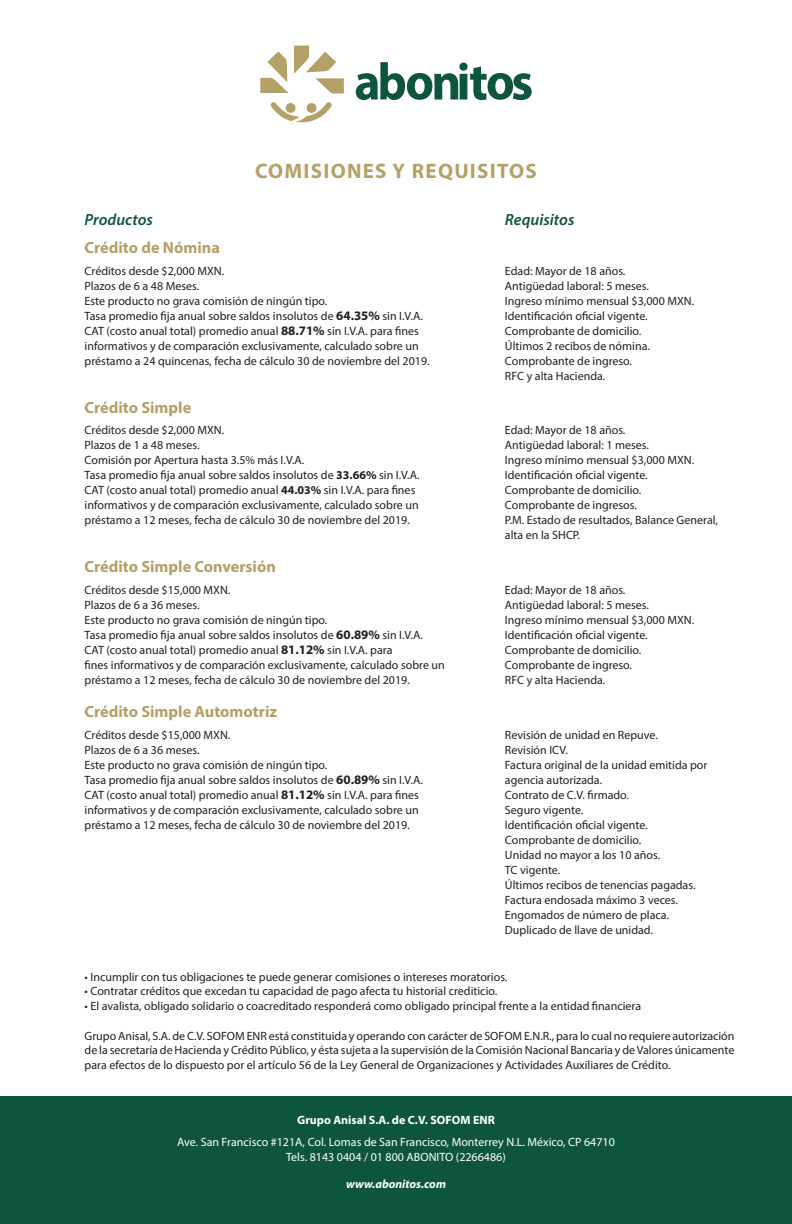
<style>
.page{position:relative;width:792px;height:1224px;background:#fff}
.page>*{position:absolute;margin:0;border:0;box-sizing:border-box;transform-origin:0 0}
.Paragraph_Style_1{font:700 21px "Myriad Pro";letter-spacing:.06em;color:#b4a168}
.Paragraph_Style_1-2{font:700 16.2px "Myriad Pro";color:#b4a168}
.Paragraph_Style_1-3{font:italic 600 16.2px "Myriad Pro";color:#0d553f}
.t1{font:12px/15px "Myriad Pro";color:#231f20}
.t2{font:12px "Myriad Pro";color:#fff}
.t3{font:700 12px "Myriad Pro";color:#fff}
.t4{font:italic 700 12px "Myriad Pro";color:#fff}
.s1{font-weight:700;font-size:13px}
.s2{font-weight:700}
</style>
<div class="page">
<div style="left:0;top:1096px;width:792px;height:128px;background:#0d553f"></div>
<svg style="left:260px;top:46px;width:84px;height:47px"></svg>
<svg style="left:270px;top:102px;width:62px;height:20px"></svg>
<svg style="left:356px;top:62px;width:176px;height:38px"></svg>
<p class="Paragraph_Style_1" style="left:255px;top:158px;width:283px">COMISIONES Y REQUISITOS</p>
<p class="Paragraph_Style_1-3" style="left:85px;top:209px;width:70px">Productos</p>
<p class="Paragraph_Style_1-3" style="left:505px;top:209px;width:71px">Requisitos</p>
<p class="Paragraph_Style_1-2" style="left:85px;top:237px;width:137px">Crédito de Nómina</p>
<p class="t1" style="left:85px;top:263px;width:141px">Créditos desde $2,000 MXN.</p>
<p class="t1" style="left:85px;top:278px;width:116px">Plazos de 6 a 48 Meses.</p>
<p class="t1" style="left:85px;top:293px;width:244px">Este producto no grava comisión de ningún tipo.</p>
<p class="t1" style="left:85px;top:308px;width:340px">Tasa promedio fija anual sobre saldos insolutos de <span class="s1">64.35%</span> sin I.V.A.</p>
<p class="t1" style="left:85px;top:323px;width:347px">CAT (costo anual total) promedio anual <span class="s1">88.71%</span> sin I.V.A. para fines informativos y de comparación exclusivamente, calculado sobre un préstamo a 24 quincenas, fecha de cálculo 30 de noviembre del 2019.</p>
<p class="t1" style="left:505px;top:263px;width:122px">Edad: Mayor de 18 años.</p>
<p class="t1" style="left:505px;top:278px;width:146px">Antigüedad laboral: 5 meses.</p>
<p class="t1" style="left:505px;top:293px;width:191px">Ingreso mínimo mensual $3,000 MXN.</p>
<p class="t1" style="left:505px;top:308px;width:144px">Identificación oficial vigente.</p>
<p class="t1" style="left:505px;top:323px;width:138px">Comprobante de domicilio.</p>
<p class="t1" style="left:505px;top:338px;width:146px">Últimos 2 recibos de nómina.</p>
<p class="t1" style="left:505px;top:353px;width:129px">Comprobante de ingreso.</p>
<p class="t1" style="left:505px;top:368px;width:102px">RFC y alta Hacienda.</p>
<p class="Paragraph_Style_1-2" style="left:85px;top:397px;width:108px">Crédito Simple</p>
<p class="t1" style="left:85px;top:423px;width:141px">Créditos desde $2,000 MXN.</p>
<p class="t1" style="left:85px;top:438px;width:116px">Plazos de 1 a 48 meses.</p>
<p class="t1" style="left:85px;top:453px;width:221px">Comisión por Apertura hasta 3.5% más I.V.A.</p>
<p class="t1" style="left:85px;top:468px;width:336px">Tasa promedio fija anual sobre saldos insolutos de <span class="s2">33.66%</span> sin I.V.A.</p>
<p class="t1" style="left:85px;top:483px;width:336px">CAT (costo anual total) promedio anual <span class="s2">44.03%</span> sin I.V.A. para fines informativos y de comparación exclusivamente, calculado sobre un préstamo a 12 meses, fecha de cálculo 30 de noviembre del 2019.</p>
<p class="Paragraph_Style_1-2" style="left:85px;top:556px;width:193px">Crédito Simple Conversión</p>
<p class="t1" style="left:85px;top:582px;width:147px">Créditos desde $15,000 MXN.</p>
<p class="t1" style="left:85px;top:597px;width:116px">Plazos de 6 a 36 meses.</p>
<p class="t1" style="left:85px;top:612px;width:244px">Este producto no grava comisión de ningún tipo.</p>
<p class="t1" style="left:85px;top:627px;width:340px">Tasa promedio fija anual sobre saldos insolutos de <span class="s1">60.89%</span> sin I.V.A.</p>
<p class="t1" style="left:85px;top:642px;width:309px">CAT (costo anual total) promedio anual <span class="s1">81.12%</span> sin I.V.A. para</p>
<p class="t1" style="left:85px;top:657px;width:362px">fines informativos y de comparación exclusivamente, calculado sobre un préstamo a 12 meses, fecha de cálculo 30 de noviembre del 2019.</p>
<p class="Paragraph_Style_1-2" style="left:85px;top:701px;width:194px">Crédito Simple Automotriz</p>
<p class="t1" style="left:85px;top:727px;width:147px">Créditos desde $15,000 MXN.</p>
<p class="t1" style="left:85px;top:742px;width:116px">Plazos de 6 a 36 meses.</p>
<p class="t1" style="left:85px;top:757px;width:244px">Este producto no grava comisión de ningún tipo.</p>
<p class="t1" style="left:85px;top:772px;width:340px">Tasa promedio fija anual sobre saldos insolutos de <span class="s1">60.89%</span> sin I.V.A.</p>
<p class="t1" style="left:85px;top:787px;width:336px;text-align:justify">CAT (costo anual total) promedio anual <span class="s1">81.12%</span> sin I.V.A. para fines informativos y de comparación exclusivamente, calculado sobre un préstamo a 12 meses, fecha de cálculo 30 de noviembre del 2019.</p>
<p class="t1" style="left:505px;top:423px;width:122px">Edad: Mayor de 18 años.</p>
<p class="t1" style="left:505px;top:438px;width:146px">Antigüedad laboral: 1 meses.</p>
<p class="t1" style="left:505px;top:453px;width:191px">Ingreso mínimo mensual $3,000 MXN.</p>
<p class="t1" style="left:505px;top:468px;width:144px">Identificación oficial vigente.</p>
<p class="t1" style="left:505px;top:483px;width:138px">Comprobante de domicilio.</p>
<p class="t1" style="left:505px;top:498px;width:134px">Comprobante de ingresos.</p>
<p class="t1" style="left:505px;top:513px;width:215px">P.M. Estado de resultados, Balance General, alta en la SHCP.</p>
<p class="t1" style="left:505px;top:582px;width:122px">Edad: Mayor de 18 años.</p>
<p class="t1" style="left:505px;top:597px;width:146px">Antigüedad laboral: 5 meses.</p>
<p class="t1" style="left:505px;top:612px;width:191px">Ingreso mínimo mensual $3,000 MXN.</p>
<p class="t1" style="left:505px;top:627px;width:144px">Identificación oficial vigente.</p>
<p class="t1" style="left:505px;top:642px;width:138px">Comprobante de domicilio.</p>
<p class="t1" style="left:505px;top:657px;width:129px">Comprobante de ingreso.</p>
<p class="t1" style="left:505px;top:672px;width:102px">RFC y alta Hacienda.</p>
<p class="t1" style="left:505px;top:727px;width:154px">Revisión de unidad en Repuve.</p>
<p class="t1" style="left:505px;top:742px;width:64px">Revisión ICV.</p>
<p class="t1" style="left:505px;top:757px;width:204px">Factura original de la unidad emitida por agencia autorizada.</p>
<p class="t1" style="left:505px;top:787px;width:126px">Contrato de C.V. firmado.</p>
<p class="t1" style="left:505px;top:802px;width:80px">Seguro vigente.</p>
<p class="t1" style="left:505px;top:817px;width:144px">Identificación oficial vigente.</p>
<p class="t1" style="left:505px;top:832px;width:138px">Comprobante de domicilio.</p>
<p class="t1" style="left:505px;top:847px;width:157px">Unidad no mayor a los 10 años.</p>
<p class="t1" style="left:505px;top:862px;width:57px">TC vigente.</p>
<p class="t1" style="left:505px;top:877px;width:192px">Últimos recibos de tenencias pagadas.</p>
<p class="t1" style="left:505px;top:892px;width:175px">Factura endosada máximo 3 veces.</p>
<p class="t1" style="left:505px;top:907px;width:166px">Engomados de número de placa.</p>
<p class="t1" style="left:505px;top:922px;width:150px">Duplicado de llave de unidad.</p>
<p class="t1" style="left:85px;top:969px;width:424px">• Incumplir con tus obligaciones te puede generar comisiones o intereses moratorios.</p>
<p class="t1" style="left:85px;top:984px;width:414px">• Contratar créditos que excedan tu capacidad de pago afecta tu historial crediticio.</p>
<p class="t1" style="left:85px;top:998px;width:558px">• El avalista, obligado solidario o coacreditado responderá como obligado principal frente a la entidad financiera</p>
<p class="t1" style="left:85px;top:1029px;width:651px;line-height:14.4px;text-align:justify">Grupo Anisal, S.A. de C.V. SOFOM ENR está constituida y operando con carácter de SOFOM E.N.R., para lo cual no requiere autorización de la secretaría de Hacienda y Crédito Público, y ésta sujeta a la supervisión de la Comisión Nacional Bancaria y de Valores únicamente para efectos de lo dispuesto por el artículo 56 de la Ley General de Organizaciones y Actividades Auxiliares de Crédito.</p>
<p class="t3" style="left:297px;top:1112px;width:199px">Grupo Anisal S.A. de C.V. SOFOM ENR</p>
<p class="t2" style="left:177px;top:1135px;width:439px">Ave. San Francisco #121A, Col. Lomas de San Francisco, Monterrey N.L. México, CP 64710</p>
<p class="t2" style="left:286px;top:1149px;width:221px">Tels. 8143 0404 / 01 800 ABONITO (2266486)</p>
<p class="t4" style="left:346px;top:1176px;width:101px">www.abonitos.com</p>
</div>
